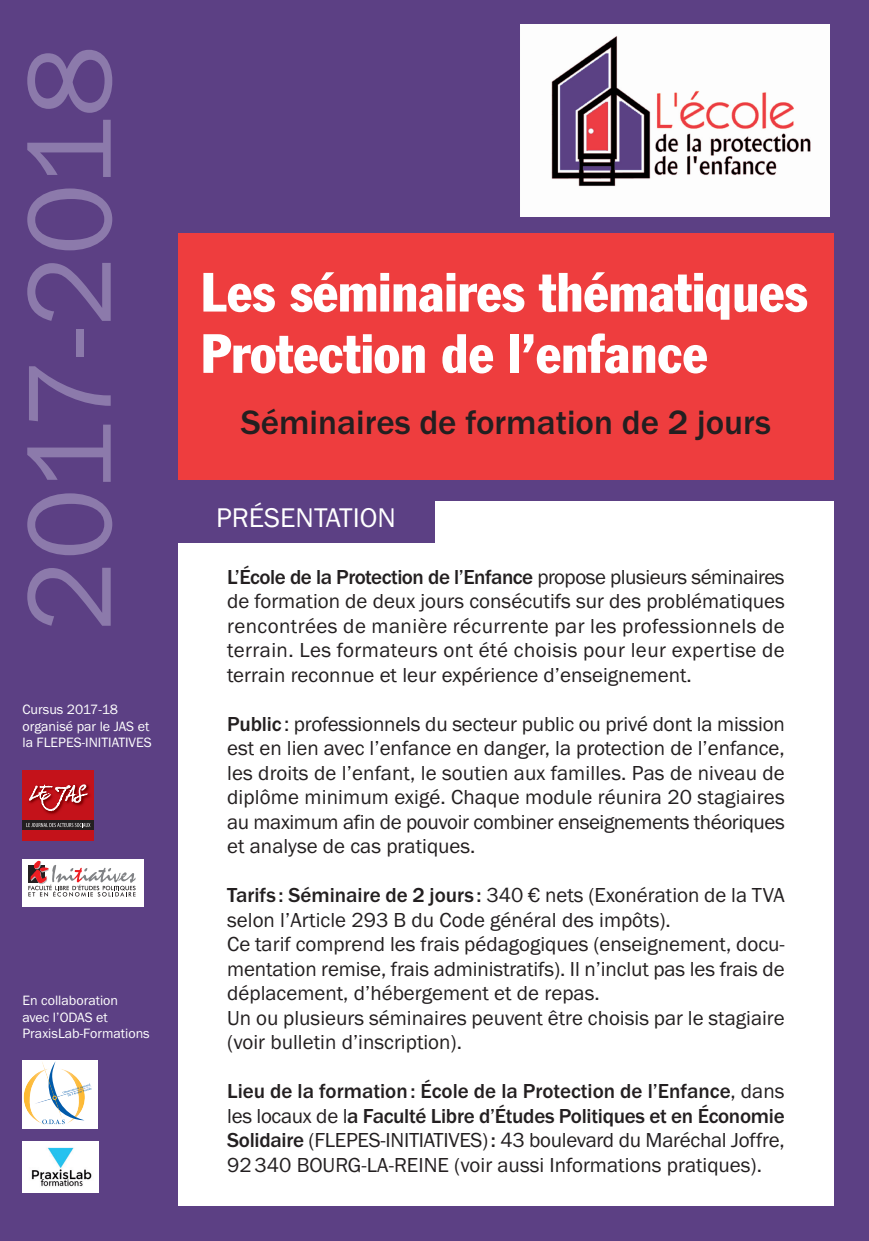
<style>
.page{position:relative;width:869px;height:1241px;background:#fff}
.page>*{position:absolute;margin:0;border:0;box-sizing:border-box;transform-origin:0 0}
.t1{font:122.5px "Franklin Gothic";letter-spacing:-.02em;color:#8c7aab}
.t2{font:condensed 54.25px/61.2px "Franklin Gothic";color:#fff}
.t3{font:500 35px "Franklin Gothic";color:#231f20}
.t4{font:28px "Franklin Gothic";color:#fff}
.t5{font:21px/24.5px "Franklin Gothic";color:#231f20;text-align:justify}
.t6{font:14px/16.8px "Franklin Gothic";color:#fff}
.s1{font-weight:500}
</style>
<div class="page">
<div style="left:0;top:0;width:868px;height:1240px;background:#5c4084"></div>
<div style="left:178px;top:500px;width:655px;height:705px;background:#fff"></div>
<div style="left:178px;top:234px;width:655px;height:246px;background:#ee3d3e"></div>
<img style="left:520px;top:25px;width:308px;height:191px">
<div style="left:177px;top:497px;width:258px;height:45px;background:#5c4084"></div>
<div style="left:23px;top:769px;width:71px;height:71px;background:#c4121a"></div>
<div style="left:23px;top:819px;width:71px;height:10px;background:#231f20"></div>
<svg style="left:26px;top:823px;width:64px;height:4px"></svg>
<img style="left:45px;top:785px;width:45px;height:30px">
<svg style="left:29px;top:784px;width:59px;height:27px"></svg>
<div style="left:22px;top:1060px;width:76px;height:68px;background:#fff"></div>
<svg style="left:23px;top:1061px;width:69px;height:64px"></svg>
<img style="left:23px;top:1141px;width:75px;height:51px">
<div style="left:22px;top:858px;width:121px;height:48px;background:#fff"></div>
<svg style="left:28px;top:860px;width:107px;height:36px"></svg>
<h1 class="t1" style="left:27px;top:632px;width:588px;rotate:-90deg">2017-2018</h1>
<p class="t6" style="left:22px;top:701px;width:131px">Cursus 2017-18 organisé par le JAS et la FLEPES-INITIATIVES</p>
<p class="t6" style="left:22px;top:992px;width:129px">En collaboration<br>avec l’ODAS et<br>PraxisLab-Formations</p>
<h2 class="t2" style="left:201px;top:265px;width:608px">Les séminaires thématiques<br>Protection de l’enfance</h2>
<h3 class="t3" style="left:241px;top:410px;width:531px">Séminaires de formation de 2 jours</h3>
<h3 class="t4" style="left:216px;top:508px;width:181px">PRÉSENTATION</h3>
<p class="t5" style="left:227px;top:566px;width:559px"><span class="s1">L’École de la Protection de l’Enfance</span> propose plusieurs séminaires de formation de deux jours consécutifs sur des problématiques rencontrées de manière récurrente par les professionnels de terrain. Les formateurs ont été choisis pour leur expertise de terrain reconnue et leur expérience d’enseignement.</p>
<p class="t5" style="left:227px;top:713px;width:559px"><span class="s1">Public</span>: professionnels du secteur public ou privé dont la mission est en lien avec l’enfance en danger, la protection de l’enfance, les droits de l’enfant, le soutien aux familles. Pas de niveau de diplôme minimum exigé. Chaque module réunira 20 stagiaires au maximum afin de pouvoir combiner enseignements théoriques et analyse de cas pratiques.</p>
<p class="t5" style="left:227px;top:884px;width:559px;text-align:left"><span class="s1">Tarifs : Séminaire de 2 jours :</span> 340 € nets (Exonération de la TVA selon l’Article 293 B du Code général des impôts).<br>Ce tarif comprend les frais pédagogiques (enseignement, docu&shy;mentation remise, frais administratifs). Il n’inclut pas les frais de déplacement, d’hébergement et de repas.<br>Un ou plusieurs séminaires peuvent être choisis par le stagiaire (voir bulletin d’inscription).</p>
<p class="t5" style="left:227px;top:1080px;width:558px"><span class="s1">Lieu de la formation : École de la Protection de l’Enfance</span>, dans les locaux de l<span class="s1">a Faculté Libre d’Études Politiques et en Économie Solidaire</span> (FLEPES-INITIATIVES)<span class="s1">:</span> 43 boulevard du Maréchal Joffre, 92 340 BOURG-LA-REINE (voir aussi Informations pratiques).</p>
</div>
